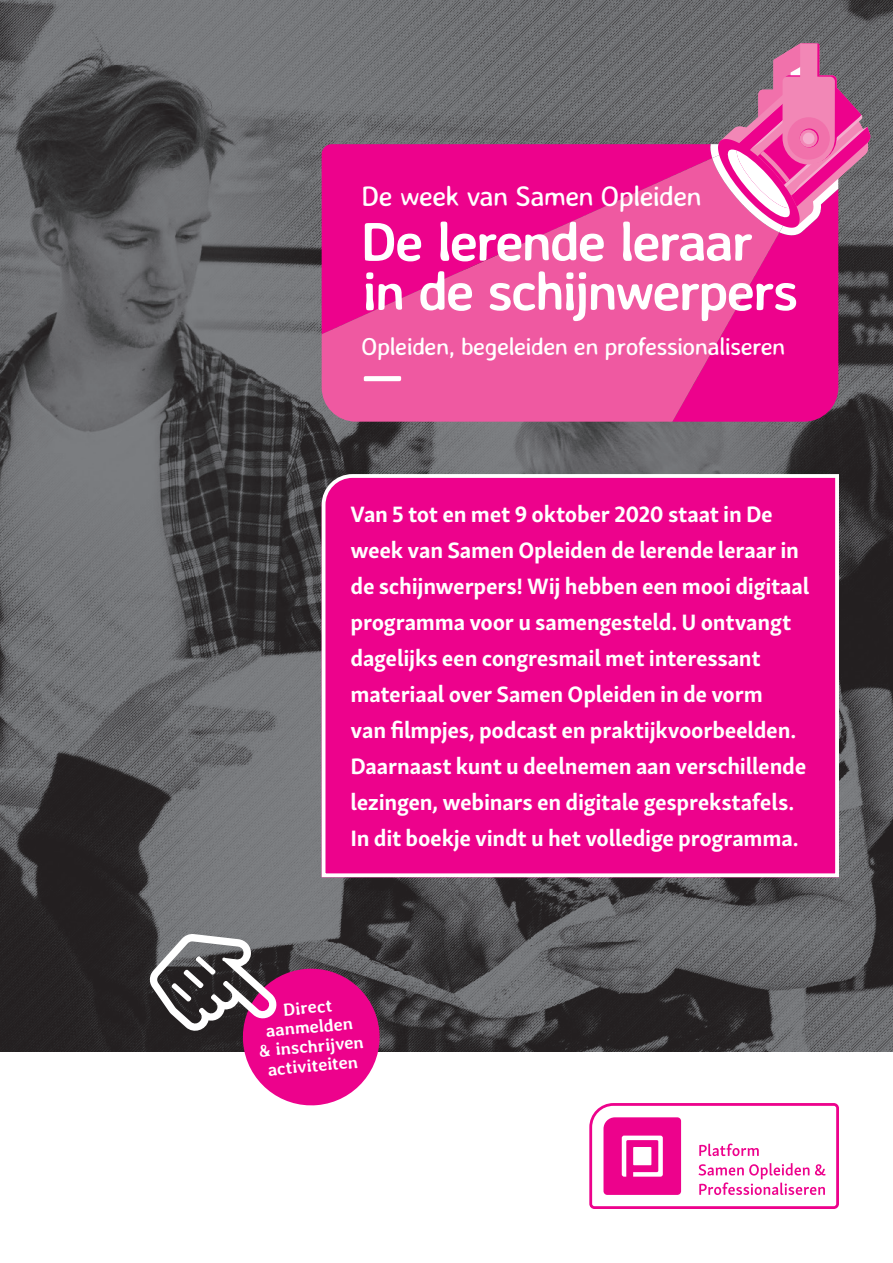
<style>
.page{position:relative;width:893px;height:1263px;background:#fff}
.page>*{position:absolute;margin:0;border:0;box-sizing:border-box;transform-origin:0 0}
.t1{font:700 54.3px/49.5px "Averia Sans Libre";letter-spacing:-.04em;color:#fff}
.t2{font:28.35px "Averia Sans Libre";letter-spacing:-.035em;color:#fff}
.t3{font:24.6px "Averia Sans Libre";letter-spacing:-.035em;color:#fff}
.inl{font:700 22.95px/36px "Skolar Sans Latn";letter-spacing:-.01em;color:#fff}
.par{font:700 17.7px/19.5px "Averia Libre";color:#fff;text-align:center}
</style>
<div class="page">
<img style="left:0;top:0;width:893px;height:1051px">
<div style="left:320px;top:472px;width:521px;height:407px;background:#ed028c"></div>
<svg style="left:589px;top:1103px;width:250px;height:106px"></svg>
<svg style="left:322px;top:144px;width:350px;height:14px;background:#ea038b"></svg>
<svg style="left:322px;top:158px;width:350px;height:264px;background:#ed3999"></svg>
<svg style="left:672px;top:44px;width:201px;height:378px;background:#c5448c"></svg>
<div style="left:787px;top:117px;width:43px;height:43px;background:#f171ab;border-radius:50%"></div>
<svg style="left:800px;top:128px;width:19px;height:19px"></svg>
<svg style="left:800px;top:130px;width:17px;height:17px"></svg>
<div style="left:803px;top:133px;width:11px;height:11px;background:#f5adce;border-radius:50%"></div>
<div style="left:800px;top:44px;width:17px;height:65px;background:#f287b6"></div>
<svg style="left:140px;top:908px;width:243px;height:198px"></svg>
<p class="t2" style="left:361px;top:179px;width:342px">De week van Samen Opleiden</p>
<p class="t1" style="left:361px;top:216px;width:439px">De lerende leraar in de schijnwerpers</p>
<p class="t3" style="left:361px;top:331px;width:426px">Opleiden, begeleiden en professionaliseren</p>
<p class="t1" style="left:361px;top:348px;width:44px">—</p>
<p class="inl" style="left:351px;top:494px;width:460px">Van 5 tot en met 9 oktober 2020 staat in De week van Samen Opleiden de lerende leraar in de schijnwerpers! Wij hebben een mooi digitaal programma voor u samengesteld. U ontvangt dagelijks een congresmail met interessant materiaal over Samen Opleiden in de vorm<br>van filmpjes, podcast en praktijkvoorbeelden.<br>Daarnaast kunt u deelnemen aan verschillende lezingen, webinars en digitale gesprekstafels.<br>In dit boekje vindt u het volledige programma.</p>
<p class="par" style="left:254px;top:1002px;width:107px;rotate:-5deg">Direct aanmelden<br>&amp; inschrijven activiteiten</p>
</div>
